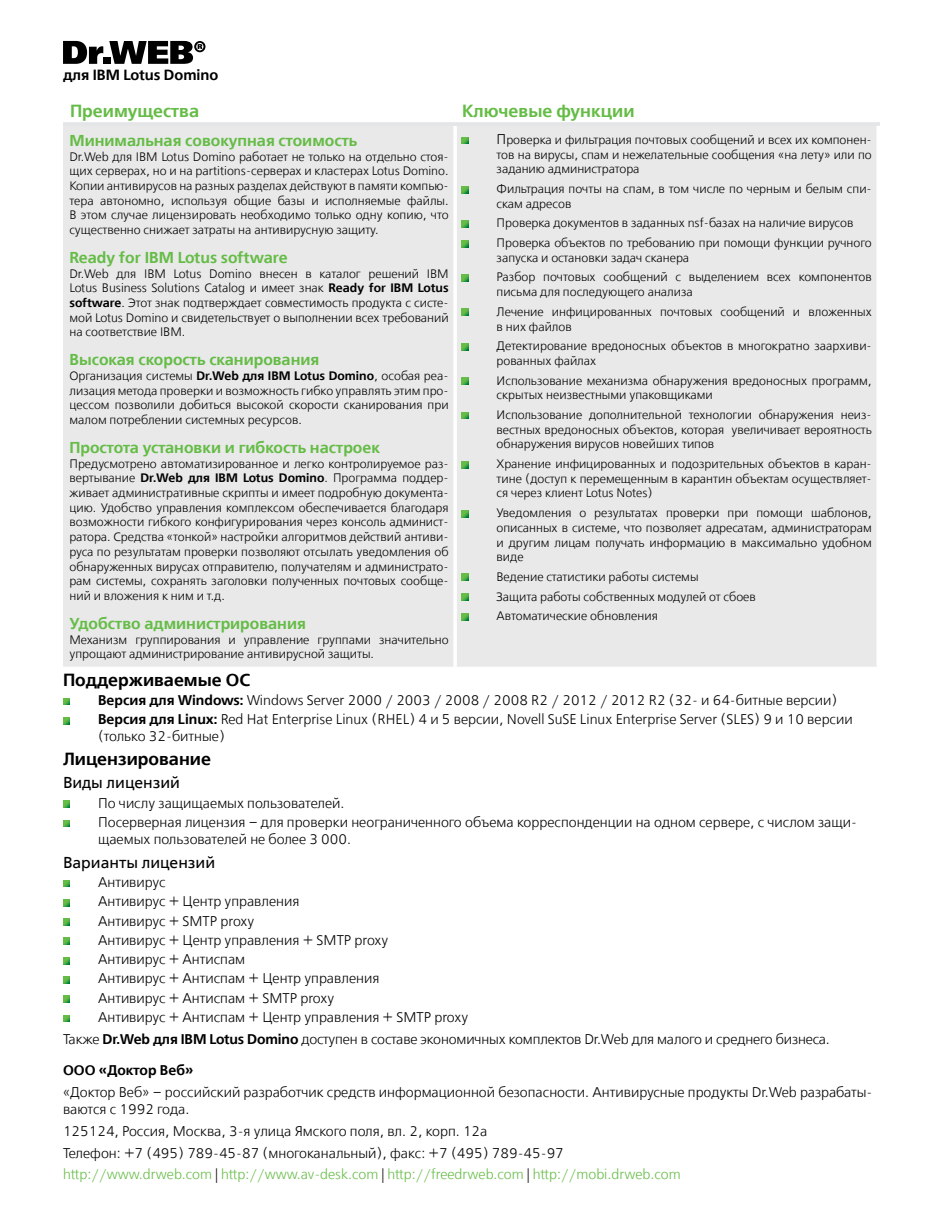
<style>
.page{position:relative;width:943px;height:1206px;background:#fff}
.page>*{position:absolute;margin:0;border:0;box-sizing:border-box;transform-origin:0 0}
.t1{font:17.5px "Free Set Demi Bold C";color:#000}
.t2{font:17.5px "Free Set Demi Bold C";color:#65bc46}
.t3{font:15.75px "Free Set Demi Bold C";color:#65bc46}
.t4{font:15.75px "Free Set C";color:#000}
.t5{font:14.7px "Free Set Demi Bold C";color:#000}
.t6{font:14px/19.2px "Free Set Light C";color:#000}
.t7{font:14px "Free Set Demi Bold C";color:#000}
.t8{font:12.25px/14.7px "Free Set Light C";color:#000}
.s1{font-family:"Free Set Demi Bold C"}
.s2{font-size:14px}
.s3{color:#65bc46}
</style>
<div class="page">
<div style="left:63px;top:126px;width:813px;height:540px;background:#e9e9ea"></div>
<hr style="left:453px;top:126px;width:4px;height:540px;background:#fff">
<hr style="left:63px;top:122px;width:392px;height:4px;background:#e4e5e6">
<hr style="left:455px;top:122px;width:425px;height:4px;background:#e4e5e6">
<svg style="left:461px;top:137px;width:7px;height:7px"></svg>
<svg style="left:461px;top:186px;width:7px;height:7px"></svg>
<svg style="left:461px;top:220px;width:7px;height:7px"></svg>
<svg style="left:461px;top:240px;width:7px;height:7px"></svg>
<svg style="left:461px;top:274px;width:7px;height:7px"></svg>
<svg style="left:461px;top:309px;width:7px;height:7px"></svg>
<svg style="left:461px;top:343px;width:7px;height:7px"></svg>
<svg style="left:461px;top:377px;width:7px;height:7px"></svg>
<svg style="left:461px;top:412px;width:7px;height:7px"></svg>
<svg style="left:461px;top:461px;width:7px;height:7px"></svg>
<svg style="left:461px;top:510px;width:7px;height:7px"></svg>
<svg style="left:461px;top:574px;width:7px;height:7px"></svg>
<svg style="left:461px;top:593px;width:7px;height:7px"></svg>
<svg style="left:461px;top:613px;width:7px;height:7px"></svg>
<svg style="left:63px;top:698px;width:7px;height:7px"></svg>
<svg style="left:63px;top:717px;width:7px;height:7px"></svg>
<svg style="left:63px;top:800px;width:7px;height:7px"></svg>
<svg style="left:63px;top:820px;width:7px;height:7px"></svg>
<svg style="left:63px;top:880px;width:7px;height:7px"></svg>
<svg style="left:63px;top:899px;width:7px;height:7px"></svg>
<svg style="left:63px;top:918px;width:7px;height:7px"></svg>
<svg style="left:63px;top:937px;width:7px;height:7px"></svg>
<svg style="left:63px;top:957px;width:7px;height:7px"></svg>
<svg style="left:63px;top:976px;width:7px;height:7px"></svg>
<svg style="left:63px;top:995px;width:7px;height:7px"></svg>
<svg style="left:63px;top:1015px;width:7px;height:7px"></svg>
<svg style="left:63px;top:41px;width:40px;height:23px"></svg>
<div style="left:103px;top:58px;width:7px;height:6px;background:#000"></div>
<svg style="left:109px;top:41px;width:96px;height:23px"></svg>
<p class="t5" style="left:63px;top:67px;width:157px">для IBM Lotus Domino</p>
<h1 class="t2" style="left:70px;top:101px;width:131px">Преимущества</h1>
<h1 class="t2" style="left:462px;top:101px;width:174px">Ключевые функции</h1>
<p class="t3" style="left:69px;top:131px;width:289px">Минимальная совокупная стоимость</p>
<p class="t8" style="left:69px;top:149px;width:381px;text-align:justify">Dr.Web для IBM Lotus Domino работает не только на отдельно стоя&shy;щих серверах, но и на partitions-серверах и кластерах Lotus Domino.<br>Копии антивирусов на разных разделах действуют в памяти компью&shy;тера автономно, используя общие базы и исполняемые файлы.<br>В этом случае лицензировать необходимо только одну копию, что существенно снижает затраты на антивирусную защиту.</p>
<p class="t3" style="left:69px;top:248px;width:220px">Ready for IBM Lotus software</p>
<p class="t8" style="left:69px;top:266px;width:381px;text-align:justify">Dr.Web для IBM Lotus Domino внесен в каталог решений IBM Lotus Business Solutions Catalog и имеет знак <span class="s1">Ready for IBM Lotus software</span>. Этот знак подтверждает совместимость продукта c систе&shy;мой Lotus Domino и свидетельствует о выполнении всех требований на соответствие IBM.</p>
<p class="t3" style="left:69px;top:351px;width:251px">Высокая скорость сканирования</p>
<p class="t8" style="left:69px;top:369px;width:381px;text-align:justify">Организация системы <span class="s1">Dr.Web для IBM Lotus Domino</span>, особая реа&shy;лизация метода проверки и возможность гибко управлять этим про&shy;цессом позволили добиться высокой скорости сканирования при малом потреблении системных ресурсов.</p>
<p class="t3" style="left:69px;top:438px;width:312px">Простота установки и гибкость настроек</p>
<p class="t8" style="left:69px;top:456px;width:381px;text-align:justify">Предусмотрено автоматизированное и легко контролируемое раз&shy;вертывание <span class="s1">Dr.Web для IBM Lotus Domino</span>. Программа поддер&shy;живает административные скрипты и имеет подробную документа&shy;цию. Удобство управления комплексом обеспечивается благодаря возможности гибкого конфигурирования через консоль админист&shy;ратора. Средства «тонкой» настройки алгоритмов действий антиви&shy;руса по результатам проверки позволяют отсылать уведомления об обнаруженных вирусах отправителю, получателям и администрато&shy;рам системы, сохранять заголовки полученных почтовых сообще&shy;ний и вложения к ним и т.д.</p>
<p class="t3" style="left:69px;top:614px;width:238px">Удобство администрирования</p>
<p class="t8" style="left:69px;top:632px;width:381px">Механизм группирования и управление группами значительно упрощают администрирование антивирусной защиты.</p>
<p class="t8" style="left:496px;top:133px;width:376px;text-align:justify"><span class="s2">П</span>роверка и фильтрация почтовых сообщений и всех их компонен&shy;тов на вирусы, спам и нежелательные сообщения «на лету» или по заданию администратора</p>
<p class="t8" style="left:496px;top:182px;width:377px">Фильтрация почты на спам, в том числе по черным и белым спи&shy;скам адресов</p>
<p class="t8" style="left:496px;top:214px;width:376px;line-height:19.6px">Проверка документов в заданных nsf-базах на наличие вирусов<br>Проверка объектов по требованию при помощи функции ручного</p>
<p class="t8" style="left:496px;top:248px;width:376px;line-height:19.6px">запуска и остановки задач сканера<br>Разбор почтовых сообщений с выделением всех компонентов</p>
<p class="t8" style="left:496px;top:283px;width:376px;line-height:19.6px">письма для последующего анализа<br>Лечение инфицированных почтовых сообщений и вложенных</p>
<p class="t8" style="left:496px;top:317px;width:376px;line-height:19.6px">в них файлов<br>Детектирование вредоносных объектов в многократно заархиви-</p>
<p class="t8" style="left:496px;top:351px;width:376px;line-height:19.6px">рованных файлах<br>Использование механизма обнаружения вредоносных программ,</p>
<p class="t8" style="left:496px;top:386px;width:376px;line-height:19.6px">скрытых неизвестными упаковщиками<br>Использование дополнительной технологии обнаружения неиз-</p>
<p class="t8" style="left:496px;top:422px;width:376px">вестных вредоносных объектов, которая увеличивает вероятность обнаружения вирусов новейших типов</p>
<p class="t8" style="left:496px;top:457px;width:377px;text-align:justify">Хранение инфицированных и подозрительных объектов в каран&shy;тине (доступ к перемещенным в карантин объектам осуществляет&shy;ся через клиент Lotus Notes)</p>
<p class="t8" style="left:496px;top:506px;width:376px;text-align:justify">Уведомления о результатах проверки при помощи шаблонов, описанных в системе, что позволяет адресатам, администраторам и другим лицам получать информацию в максимально удобном виде</p>
<p class="t8" style="left:496px;top:567px;width:261px;line-height:19.6px">Ведение статистики работы системы<br>Защита работы собственных модулей от сбоев<br>Автоматические обновления</p>
<h1 class="t1" style="left:63px;top:669px;width:189px">Поддерживаемые ОС</h1>
<p class="t6" style="left:98px;top:691px;width:756px"><span class="s1">Версия для Windows:</span> Windows Server 2000 / 2003 / 2008 / 2008 R2 / 2012 / 2012 R2 (32- и 64-битные версии)<br><span class="s1">Версия для Linux:</span> Red Hat Enterprise Linux (RHEL) 4 и 5 версии, Novell SuSE Linux Enterprise Server (SLES) 9 и 10 версии</p>
<p class="t6" style="left:98px;top:727px;width:128px">(только 32-битные)</p>
<h1 class="t1" style="left:63px;top:748px;width:149px">Лицензирование</h1>
<p class="t4" style="left:63px;top:774px;width:118px">Виды лицензий</p>
<p class="t6" style="left:98px;top:794px;width:760px">По числу защищаемых пользователей.<br>Посерверная лицензия – для проверки неограниченного объема корреспонденции на одном сервере, с числом защи-</p>
<p class="t6" style="left:98px;top:830px;width:254px">щаемых пользователей не более 3 000.</p>
<p class="t4" style="left:63px;top:853px;width:154px">Варианты лицензий</p>
<p class="t6" style="left:98px;top:873px;width:372px">Антивирус<br>Антивирус + Центр управления<br>Антивирус + SMTP proxy<br>Антивирус + Центр управления + SMTP proxy<br>Антивирус + Антиспам<br>Антивирус + Антиспам + Центр управления<br>Антивирус + Антиспам + SMTP proxy<br>Антивирус + Антиспам + Центр управления + SMTP proxy</p>
<p class="t6" style="left:63px;top:1029px;width:768px">Также <span class="s1">Dr.Web для IBM Lotus Domino</span> доступен в составе экономичных комплектов Dr.Web для малого и среднего бизнеса.</p>
<p class="t7" style="left:63px;top:1062px;width:132px">ООО «Доктор Веб»</p>
<p class="t6" style="left:63px;top:1084px;width:811px;line-height:16.8px">«Доктор Веб» – российский разработчик средств информационной безопасности. Антивирусные продукты Dr.Web разрабаты&shy;ваются с 1992 года.</p>
<p class="t6" style="left:63px;top:1120px;width:619px;line-height:21.7px">125124, Россия, Москва, 3-я улица Ямского поля, вл. 2, корп. 12а<br>Телефон: +7 (495) 789-45-87 (многоканальный), факс: +7 (495) 789-45-97 <span class="s3">http://www.drweb.com</span> | <span class="s3">http://www.av-desk.com</span> | <span class="s3">http://freedrweb.com</span> | <span class="s3">http://mobi.drweb.com</span></p>
</div>
